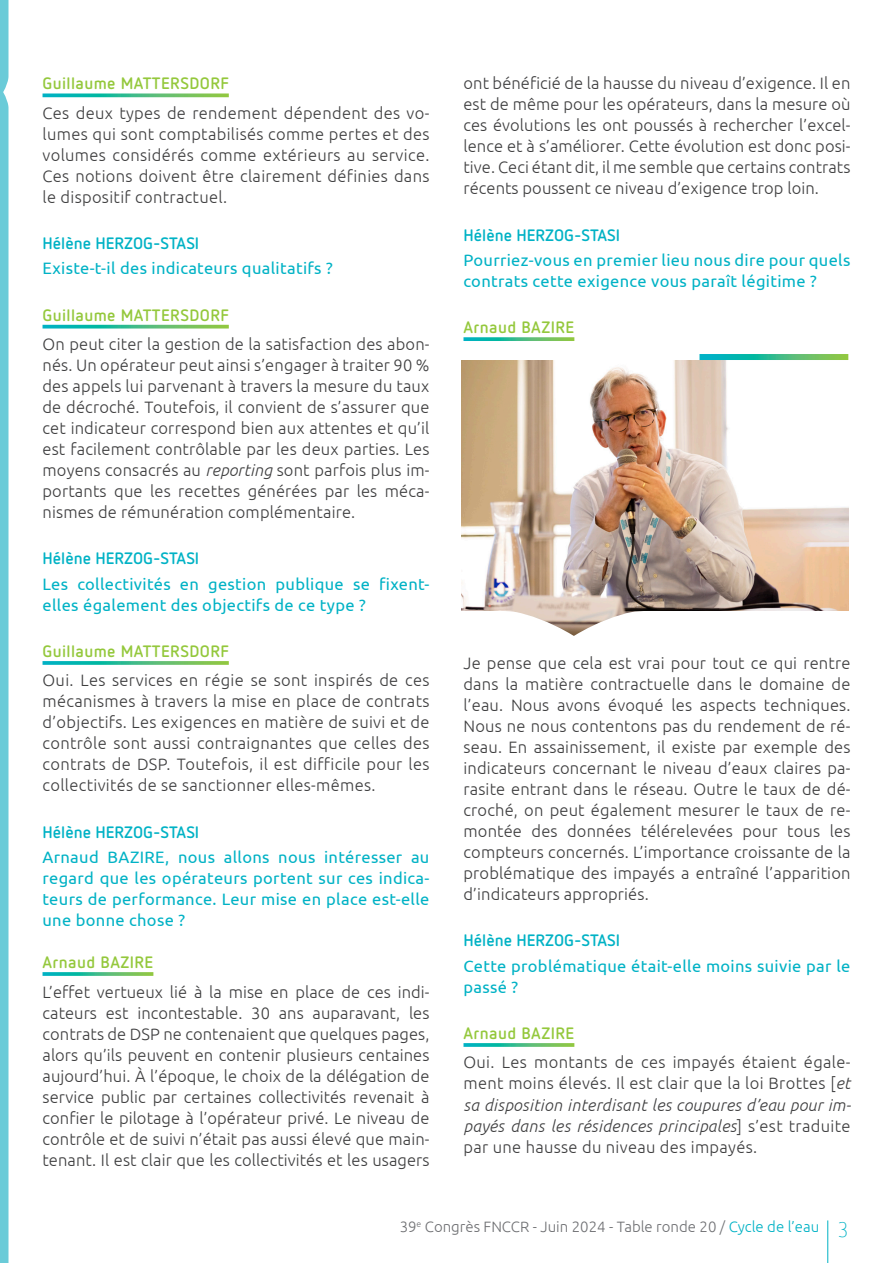
<style>
.page{position:relative;width:893px;height:1263px;background:#fff}
.page>*{position:absolute;margin:0;border:0;box-sizing:border-box;transform-origin:0 0}
.t1{font:300 21px "Netto OT";color:#00b2c5}
.t2{font:300 16.5px/21px "Ubuntu";letter-spacing:.01em;color:#3e3e3f;text-align:justify}
.t3{font:16.5px/21px "Ubuntu";letter-spacing:.02em;color:#00b2c5}
.t4{font:700 16.5px "Netto OT";letter-spacing:.025em;color:#94c83c}
.t5{font:700 16.5px "Netto OT";color:#00b2c5}
.t6{font:300 15px "Ubuntu";color:#6f7073}
.s1{font-style:italic}
.s2{color:#00b2c5}
</style>
<div class="page">
<hr style="left:827px;top:1220px;width:1px;height:43px;background:#00b2c5">
<svg style="left:0;top:0;width:9px;height:1263px"></svg>
<svg style="left:43px;top:93px;width:186px;height:4px"></svg>
<svg style="left:43px;top:661px;width:186px;height:4px"></svg>
<svg style="left:43px;top:972px;width:110px;height:4px"></svg>
<svg style="left:463px;top:337px;width:111px;height:4px"></svg>
<svg style="left:463px;top:1043px;width:111px;height:4px"></svg>
<img style="left:461px;top:360px;width:387px;height:251px">
<svg style="left:508px;top:611px;width:135px;height:25px"></svg>
<svg style="left:699px;top:354px;width:149px;height:6px"></svg>
<p class="t4" style="left:43px;top:73px;width:188px">Guillaume MATTERSDORF</p>
<p class="t2" style="left:43px;top:102px;width:388px">Ces deux types de rendement dépendent des vo&shy;lumes qui sont comptabilisés comme pertes et des volumes considérés comme extérieurs au service.<br>Ces notions doivent être clairement définies dans le dispositif contractuel.</p>
<p class="t5" style="left:43px;top:233px;width:158px">Hélène HERZOG-STASI</p>
<p class="t3" style="left:43px;top:257px;width:292px">Existe-t-il des indicateurs qualitatifs ?</p>
<p class="t4" style="left:43px;top:304px;width:188px">Guillaume MATTERSDORF</p>
<p class="t2" style="left:43px;top:333px;width:388px">On peut citer la gestion de la satisfaction des abon&shy;nés. Un opérateur peut ainsi s’engager à traiter 90 % des appels lui parvenant à travers la mesure du taux de décroché. Toutefois, il convient de s’assurer que cet indicateur correspond bien aux attentes et qu’il est facilement contrôlable par les deux parties. Les moyens consacrés au <span class="s1">reporting</span> sont parfois plus im&shy;portants que les recettes générées par les méca&shy;nismes de rémunération complémentaire.</p>
<p class="t5" style="left:43px;top:548px;width:158px">Hélène HERZOG-STASI</p>
<p class="t3" style="left:43px;top:573px;width:388px">Les collectivités en gestion publique se fixent&shy;elles également des objectifs de ce type ?</p>
<p class="t4" style="left:43px;top:641px;width:188px">Guillaume MATTERSDORF</p>
<p class="t2" style="left:43px;top:670px;width:388px">Oui. Les services en régie se sont inspirés de ces mécanismes à travers la mise en place de contrats d’objectifs. Les exigences en matière de suivi et de contrôle sont aussi contraignantes que celles des contrats de DSP. Toutefois, il est difficile pour les collectivités de se sanctionner elles-mêmes.</p>
<p class="t5" style="left:43px;top:821px;width:158px">Hélène HERZOG-STASI</p>
<p class="t3" style="left:43px;top:846px;width:388px;text-align:justify">Arnaud BAZIRE, nous allons nous intéresser au regard que les opérateurs portent sur ces indica&shy;teurs de performance. Leur mise en place est-elle une bonne chose ?</p>
<p class="t4" style="left:43px;top:952px;width:112px">Arnaud BAZIRE</p>
<p class="t2" style="left:43px;top:981px;width:388px">L’effet vertueux lié à la mise en place de ces indi&shy;cateurs est incontestable. 30 ans auparavant, les contrats de DSP ne contenaient que quelques pages, alors qu’ils peuvent en contenir plusieurs centaines aujourd’hui. À l’époque, le choix de la délégation de service public par certaines collectivités revenait à confier le pilotage à l’opérateur privé. Le niveau de contrôle et de suivi n’était pas aussi élevé que main&shy;tenant. Il est clair que les collectivités et les usagers</p>
<p class="t2" style="left:463px;top:73px;width:388px">ont bénéficié de la hausse du niveau d’exigence. Il en est de même pour les opérateurs, dans la mesure où ces évolutions les ont poussés à rechercher l’excel&shy;lence et à s’améliorer. Cette évolution est donc posi&shy;tive. Ceci étant dit, il me semble que certains contrats récents poussent ce niveau d’exigence trop loin.</p>
<p class="t5" style="left:463px;top:224px;width:158px">Hélène HERZOG-STASI</p>
<p class="t3" style="left:463px;top:249px;width:388px">Pourriez-vous en premier lieu nous dire pour quels contrats cette exigence vous paraît légitime ?</p>
<p class="t4" style="left:463px;top:317px;width:112px">Arnaud BAZIRE</p>
<p class="t2" style="left:463px;top:652px;width:388px">Je pense que cela est vrai pour tout ce qui rentre dans la matière contractuelle dans le domaine de l’eau. Nous avons évoqué les aspects techniques.<br>Nous ne nous contentons pas du rendement de ré&shy;seau. En assainissement, il existe par exemple des indicateurs concernant le niveau d’eaux claires pa&shy;rasite entrant dans le réseau. Outre le taux de dé&shy;croché, on peut également mesurer le taux de re&shy;montée des données télérelevées pour tous les compteurs concernés. L’importance croissante de la problématique des impayés a entraîné l’apparition d’indicateurs appropriés.</p>
<p class="t5" style="left:463px;top:930px;width:158px">Hélène HERZOG-STASI</p>
<p class="t3" style="left:463px;top:955px;width:388px">Cette problématique était-elle moins suivie par le passé ?</p>
<p class="t4" style="left:463px;top:1023px;width:112px">Arnaud BAZIRE</p>
<p class="t2" style="left:463px;top:1052px;width:389px">Oui. Les montants de ces impayés étaient égale&shy;ment moins élevés. Il est clair que la loi Brottes [<span class="s1">et sa disposition interdisant les coupures d’eau pour im&shy;payés dans les résidences principales</span>] s’est traduite par une hausse du niveau des impayés.</p>
<p class="t6" style="left:400px;top:1218px;width:421px">39<sup>e</sup> Congrès FNCCR - Juin 2024 - Table ronde 20 / <span class="s2">Cycle de l’eau</span></p>
<p class="t1" style="left:838px;top:1218px;width:11px">3</p>
</div>
